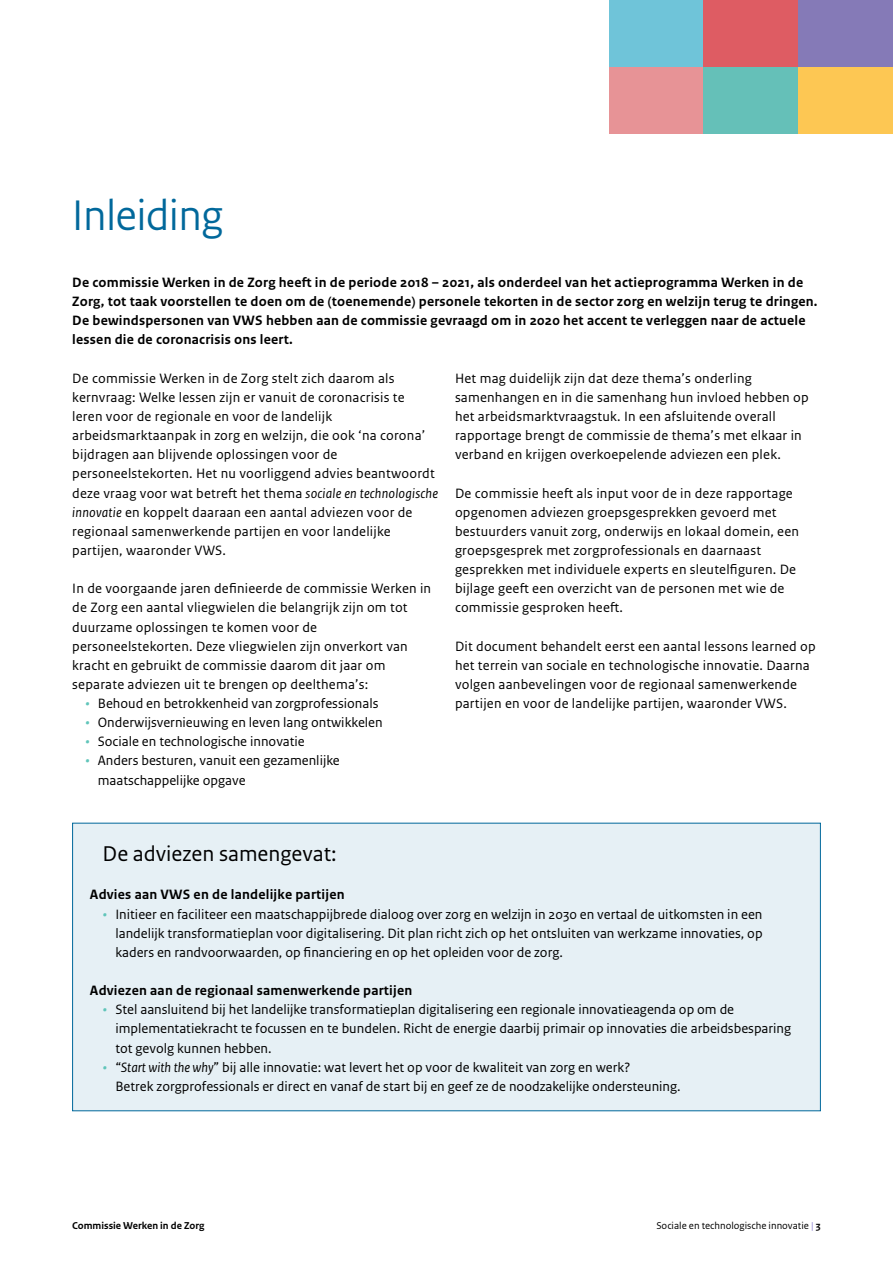
<style>
.page{position:relative;width:893px;height:1263px;background:#fff}
.page>*{position:absolute;margin:0;border:0;box-sizing:border-box;transform-origin:0 0}
.vws_Kop_1{font:45px "Rijksoverheid Sans Heading";color:#01689b}
.vws_Kader_kop{font:22.5px "Rijksoverheid Sans Text";color:#000}
.vws_Plat{font:14.25px/19.2px "Rijksoverheid Sans Text";letter-spacing:.015em;color:#000}
.vws_Inleiding{font:700 14.25px/19.2px "Rijksoverheid Sans Text";letter-spacing:.015em;color:#000}
.vws_Kader_plat{font:700 14.25px "Rijksoverheid Sans Text";letter-spacing:.015em;color:#000}
.t1{font:10.5px "Rijksoverheid Sans Text";color:#000}
.t2{font:10.5px "Rijksoverheid Sans Text Bold 3";color:#000}
.s1{font-style:italic}
.s2{font-weight:700;font-style:italic;color:#60c5ba}
.s3{color:#867ace}
.s4{font-weight:700}
</style>
<div class="page">
<div style="left:609px;top:0;width:95px;height:67px;background:#6fc4d9"></div>
<div style="left:704px;top:0;width:94px;height:67px;background:#de5c63"></div>
<div style="left:798px;top:0;width:95px;height:67px;background:#857ab7"></div>
<div style="left:609px;top:67px;width:95px;height:67px;background:#e79396"></div>
<div style="left:704px;top:67px;width:94px;height:67px;background:#65c0b8"></div>
<div style="left:798px;top:67px;width:95px;height:67px;background:#fdc753"></div>
<div style="left:73px;top:823px;width:747px;height:288px;background:#e6f0f5"></div>
<h1 class="vws_Kop_1" style="left:72px;top:189px;width:152px">Inleiding</h1>
<p class="vws_Inleiding" style="left:72px;top:273px;width:747px">De commissie Werken in de Zorg heeft in de periode 2018 – 2021, als onderdeel van het actieprogramma Werken in de Zorg, tot taak voorstellen te doen om de (toenemende) personele tekorten in de sector zorg en welzijn terug te dringen.<br>De bewindspersonen van VWS hebben aan de commissie gevraagd om in 2020 het accent te verleggen naar de actuele lessen die de coronacrisis ons leert.</p>
<p class="vws_Plat" style="left:72px;top:369px;width:367px">De commissie Werken in de Zorg stelt zich daarom als kernvraag: Welke lessen zijn er vanuit de coronacrisis te leren voor de regionale en voor de landelijk arbeidsmarktaanpak in zorg en welzijn, die ook ‘na corona’ bijdragen aan blijvende oplossingen voor de personeelstekorten. Het nu voorliggend advies beantwoordt deze vraag voor wat betreft het thema <span class="s1">sociale en technologische innovatie</span> en koppelt daaraan een aantal adviezen voor de regionaal samenwerkende partijen en voor landelijke partijen, waaronder VWS.</p>
<p class="vws_Plat" style="left:72px;top:579px;width:360px">In de voorgaande jaren definieerde de commissie Werken in de Zorg een aantal vliegwielen die belangrijk zijn om tot duurzame oplossingen te komen voor de personeelstekorten. Deze vliegwielen zijn onverkort van kracht en gebruikt de commissie daarom dit jaar om separate adviezen uit te brengen op deelthema’s:</p>
<p class="vws_Plat" style="left:85px;top:694px;width:295px"><span class="s2">•</span> Behoud en betrokkenheid van zorgprofessionals</p>
<p class="vws_Plat" style="left:85px;top:713px;width:299px"><span class="s2">•</span> Onderwijsvernieuwing en leven lang ontwikkelen</p>
<p class="vws_Plat" style="left:85px;top:732px;width:221px"><span class="s2">•</span> Sociale en technologische innovatie</p>
<p class="vws_Plat" style="left:98px;top:751px;width:244px;text-indent:-13px"><span class="s2">•</span> Anders besturen, vanuit een gezamenlijke maatschappelijke opgave</p>
<p class="vws_Plat" style="left:455px;top:369px;width:355px">Het mag duidelijk zijn dat deze thema’s onderling samenhangen en in die samenhang hun invloed hebben op het arbeidsmarktvraagstuk. In een afsluitende overall rapportage brengt de commissie de thema’s met elkaar in verband en krijgen overkoepelende adviezen een plek.</p>
<p class="vws_Plat" style="left:455px;top:483px;width:346px">De commissie heeft als input voor de in deze rapportage opgenomen adviezen groepsgesprekken gevoerd met bestuurders vanuit zorg, onderwijs en lokaal domein, een groepsgesprek met zorgprofessionals en daarnaast gesprekken met individuele experts en sleutelfiguren. De bijlage geeft een overzicht van de personen met wie de commissie gesproken heeft.</p>
<p class="vws_Plat" style="left:455px;top:637px;width:362px">Dit document behandelt eerst een aantal lessons learned op het terrein van sociale en technologische innovatie. Daarna volgen aanbevelingen voor de regionaal samenwerkende partijen en voor de landelijke partijen, waaronder VWS.</p>
<p class="vws_Kader_kop" style="left:103px;top:841px;width:236px">De adviezen samengevat:</p>
<p class="vws_Kader_plat" style="left:90px;top:887px;width:256px">Advies aan VWS en de landelijke partijen</p>
<p class="vws_Plat" style="left:115px;top:904px;width:649px;text-align:justify;text-indent:-13px"><span class="s2">•</span> Initieer en faciliteer een maatschappijbrede dialoog over zorg en welzijn in 2030 en vertaal de uitkomsten in een landelijk transformatieplan voor digitalisering. Dit plan richt zich op het ontsluiten van werkzame innovaties, op kaders en randvoorwaarden, op financiering en op het opleiden voor de zorg.</p>
<p class="vws_Kader_plat" style="left:90px;top:982px;width:324px">Adviezen aan de regionaal samenwerkende partijen</p>
<p class="vws_Plat" style="left:115px;top:1000px;width:677px;text-indent:-13px"><span class="s2">•</span> Stel aansluitend bij het landelijke transformatieplan digitalisering een regionale innovatieagenda op om de implementatiekracht te focussen en te bundelen. Richt de energie daarbij primair op innovaties die arbeidsbesparing tot gevolg kunnen hebben.</p>
<p class="vws_Plat" style="left:115px;top:1057px;width:567px;text-indent:-13px"><span class="s2">•</span> “<span class="s1">Start with the why</span>” bij alle innovatie: wat levert het op voor de kwaliteit van zorg en werk?<br>Betrek zorgprofessionals er direct en vanaf de start bij en geef ze de noodzakelijke ondersteuning.</p>
<p class="t2" style="left:72px;top:1219px;width:134px">Commissie Werken in de Zorg</p>
<p class="t1" style="left:656px;top:1219px;width:166px">Sociale en technologische innovatie <span class="s3">|</span> <span class="s4">3</span></p>
</div>
